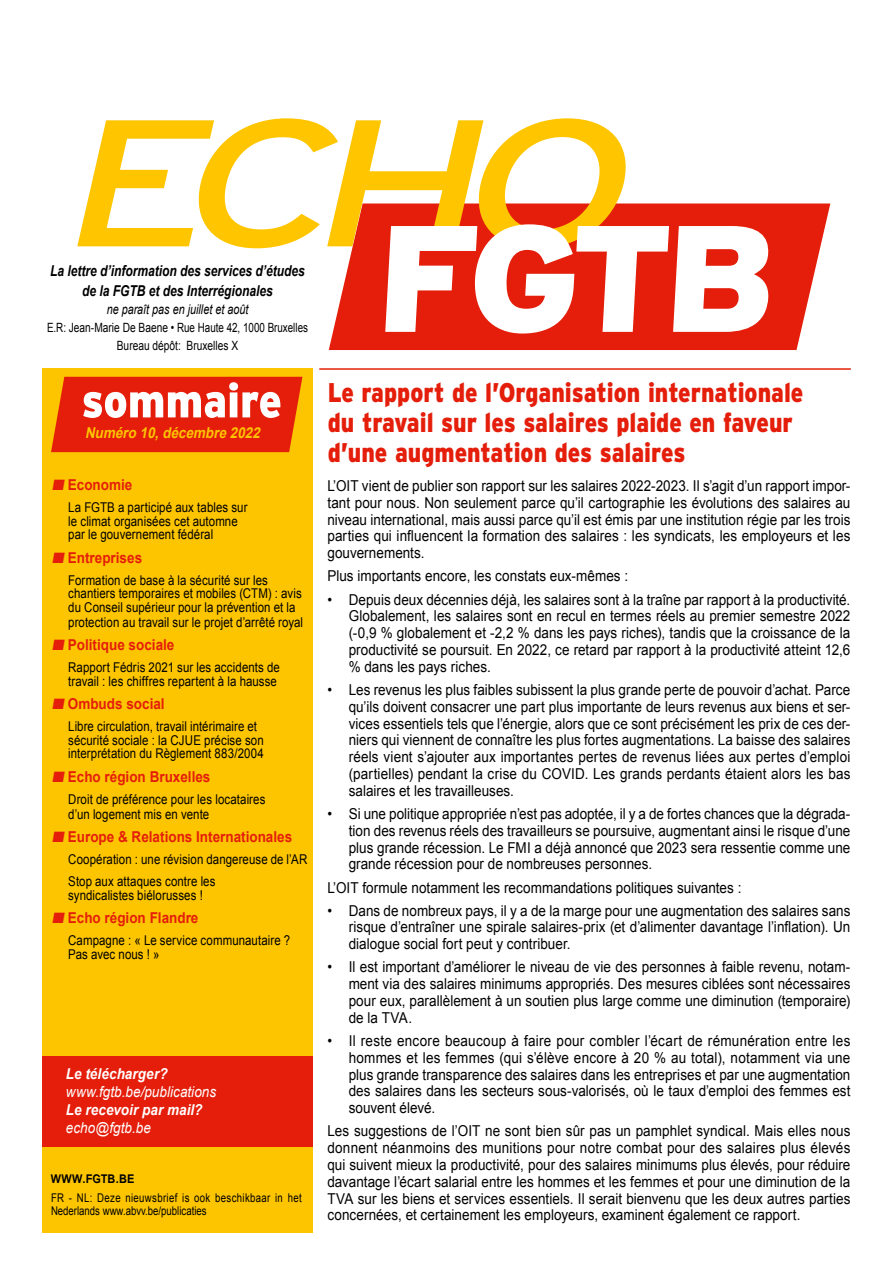
<style>
.page{position:relative;width:893px;height:1263px;background:#fff}
.page>*{position:absolute;margin:0;border:0;box-sizing:border-box;transform-origin:0 0}
.t1{font:900 27px/30px "Interstate";color:#e41e0a;scale:.85 1}
.t2{font:15px/16.8px "Arial";letter-spacing:.005em;color:#000;text-align:justify;scale:.9 1}
.t3{font:700 15px "Arial";color:#e41e0a;scale:.9 1}
.t4{font:italic 700 15px/19.6px "Arial";color:#000;text-align:center;scale:.8 1}
.t5{font:italic 15px "Arial";letter-spacing:.005em;color:#fff;scale:.9 1}
.t6{font:italic 700 15px "Arial";letter-spacing:.005em;color:#fff;scale:.9 1}
.t7{font:italic 700 15px "Arial";color:#fdc500;scale:.9 1}
.t8{font:13.5px/13.5px "Arial";letter-spacing:.005em;color:#000;scale:.85 1}
.t9{font:italic 13.5px "Arial";color:#000;scale:.8 1}
.t10{font:12.75px/18.1px "Arial";color:#000;text-align:center;scale:.77 1}
.t11{font:12px/12.8px "Arial";letter-spacing:.035em;color:#000;scale:.8 1}
.t12{font:italic 700 12px "Arial";letter-spacing:.035em;color:#000;scale:.9 1}
</style>
<div class="page">
<div style="left:43px;top:368px;width:270px;height:865px;background:#fdc500"></div>
<hr style="left:319px;top:368px;width:532px;height:2px;background:#e41e0a">
<svg style="left:51px;top:377px;width:251px;height:75px;background:#ea4e34"></svg>
<div style="left:43px;top:1057px;width:270px;height:90px;background:#e41e0a"></div>
<svg style="left:329px;top:203px;width:501px;height:147px;background:#e8402f"></svg>
<svg style="left:77px;top:118px;width:692px;height:215px"></svg>
<p class="t4" style="left:50px;top:262px;width:320px">La lettre d’information des services d’études de la FGTB et des Interrégionales</p>
<p class="t9" style="left:107px;top:300px;width:179px">ne paraît pas en juillet et août</p>
<p class="t10" style="left:47px;top:319px;width:340px">E.R: Jean-Marie De Baene • Rue Haute 42, 1000 Bruxelles<br>Bureau dépôt: Bruxelles X</p>
<p class="t7" style="left:85px;top:423px;width:200px">Numéro 10,décembre 2022</p>
<p class="t3" style="left:52px;top:475px;width:91px">■ Economie</p>
<p class="t8" style="left:68px;top:501px;width:212px">La FGTB a participé aux tables sur le climat organisées cet automne par le gouvernement fédéral</p>
<p class="t3" style="left:52px;top:547px;width:101px">■ Entreprises</p>
<p class="t8" style="left:68px;top:573px;width:276px">Formation de base à la sécurité sur les chantiers temporaires et mobiles (CTM) : avis du Conseil supérieur pour la prévention et la</p>
<p class="t8" style="left:68px;top:615px;width:278px">protection au travail sur le projet d’arrêté royal</p>
<p class="t3" style="left:52px;top:635px;width:137px">■ Politique sociale</p>
<p class="t8" style="left:68px;top:661px;width:250px">Rapport Fédris 2021 sur les accidents de travail : les chiffres repartent à la hausse</p>
<p class="t3" style="left:52px;top:694px;width:126px">■ Ombuds social</p>
<p class="t8" style="left:68px;top:720px;width:232px">Libre circulation, travail intérimaire et sécurité sociale : la CJUE précise son interprétation du Règlement 883/2004</p>
<p class="t3" style="left:52px;top:766px;width:177px">■ Echo région Bruxelles</p>
<p class="t8" style="left:68px;top:791px;width:233px;line-height:15px">Droit de préférence pour les locataires d’un logement mis en vente</p>
<p class="t3" style="left:52px;top:827px;width:268px">■ Europe &amp; Relations Internationales</p>
<p class="t8" style="left:68px;top:848px;width:283px;line-height:22px">Coopération : une révision dangereuse de l’AR<br>Stop aux attaques contre les</p>
<p class="t8" style="left:68px;top:888px;width:160px">syndicalistes biélorusses !</p>
<p class="t3" style="left:52px;top:908px;width:164px">■ Echo région Flandre</p>
<p class="t8" style="left:68px;top:934px;width:263px">Campagne : « Le service communautaire ?<br>Pas avec nous ! »</p>
<p class="t6" style="left:66px;top:1064px;width:115px">Le télécharger?</p>
<p class="t5" style="left:66px;top:1082px;width:168px">www.fgtb.be/publications</p>
<p class="t6" style="left:66px;top:1100px;width:153px">Le recevoir par mail?</p>
<p class="t5" style="left:66px;top:1118px;width:96px">echo@fgtb.be</p>
<p class="t12" style="left:51px;top:1171px;width:98px">WWW.FGTB.BE</p>
<p class="t11" style="left:51px;top:1191px;width:315px">FR - NL: Deze nieuwsbrief is ook beschikbaar in het<br>Nederlands www.abvv.be/publicaties</p>
<h1 class="t1" style="left:328px;top:377px;width:561px">Le rapport de l’Organisation internationale du travail sur les salaires plaide en faveur d’une augmentation des salaires</h1>
<p class="t2" style="left:327px;top:477px;width:583px">L’OIT vient de publier son rapport sur les salaires 2022-2023. Il s’agit d’un rapport impor&shy;tant pour nous. Non seulement parce qu’il cartographie les évolutions des salaires au niveau international, mais aussi parce qu’il est émis par une institution régie par les trois parties qui influencent la formation des salaires : les syndicats, les employeurs et les gouvernements.</p>
<p class="t2" style="left:327px;top:568px;width:336px">Plus importants encore, les constats eux-mêmes :</p>
<p class="t2" style="left:349px;top:591px;width:559px;text-indent:-21px">• Depuis deux décennies déjà, les salaires sont à la traîne par rapport à la productivité.<br>Globalement, les salaires sont en recul en termes réels au premier semestre 2022 (-0,9 % globalement et -2,2 % dans les pays riches), tandis que la croissance de la productivité se poursuit. En 2022, ce retard par rapport à la productivité atteint 12,6 % dans les pays riches.</p>
<p class="t2" style="left:349px;top:681px;width:559px;text-indent:-21px">• Les revenus les plus faibles subissent la plus grande perte de pouvoir d’achat. Parce qu’ils doivent consacrer une part plus importante de leurs revenus aux biens et ser&shy;vices essentiels tels que l’énergie, alors que ce sont précisément les prix de ces der&shy;niers qui viennent de connaître les plus fortes augmentations. La baisse des salaires réels vient s’ajouter aux importantes pertes de revenus liées aux pertes d’emploi (partielles) pendant la crise du COVID. Les grands perdants étaient alors les bas salaires et les travailleuses.</p>
<p class="t2" style="left:349px;top:805px;width:559px;text-indent:-21px">• Si une politique appropriée n’est pas adoptée, il y a de fortes chances que la dégrada&shy;tion des revenus réels des travailleurs se poursuive, augmentant ainsi le risque d’une plus grande récession. Le FMI a déjà annoncé que 2023 sera ressentie comme une grande récession pour de nombreuses personnes.</p>
<p class="t2" style="left:327px;top:879px;width:461px">L’OIT formule notamment les recommandations politiques suivantes :</p>
<p class="t2" style="left:349px;top:902px;width:559px;text-indent:-21px">• Dans de nombreux pays, il y a de la marge pour une augmentation des salaires sans risque d’entraîner une spirale salaires-prix (et d’alimenter davantage l’inflation). Un dialogue social fort peut y contribuer.</p>
<p class="t2" style="left:349px;top:959px;width:559px;text-indent:-21px">• Il est important d’améliorer le niveau de vie des personnes à faible revenu, notam&shy;ment via des salaires minimums appropriés. Des mesures ciblées sont nécessaires pour eux, parallèlement à un soutien plus large comme une diminution (temporaire) de la TVA.</p>
<p class="t2" style="left:349px;top:1032px;width:559px;text-indent:-21px">• Il reste encore beaucoup à faire pour combler l’écart de rémunération entre les hommes et les femmes (qui s’élève encore à 20 % au total), notamment via une plus grande transparence des salaires dans les entreprises et par une augmentation des salaires dans les secteurs sous-valorisés, où le taux d’emploi des femmes est souvent élevé.</p>
<p class="t2" style="left:327px;top:1123px;width:583px">Les suggestions de l’OIT ne sont bien sûr pas un pamphlet syndical. Mais elles nous donnent néanmoins des munitions pour notre combat pour des salaires plus élevés qui suivent mieux la productivité, pour des salaires minimums plus élevés, pour réduire davantage l’écart salarial entre les hommes et les femmes et pour une diminution de la TVA sur les biens et services essentiels. Il serait bienvenu que les deux autres parties concernées, et certainement les employeurs, examinent également ce rapport.</p>
</div>
